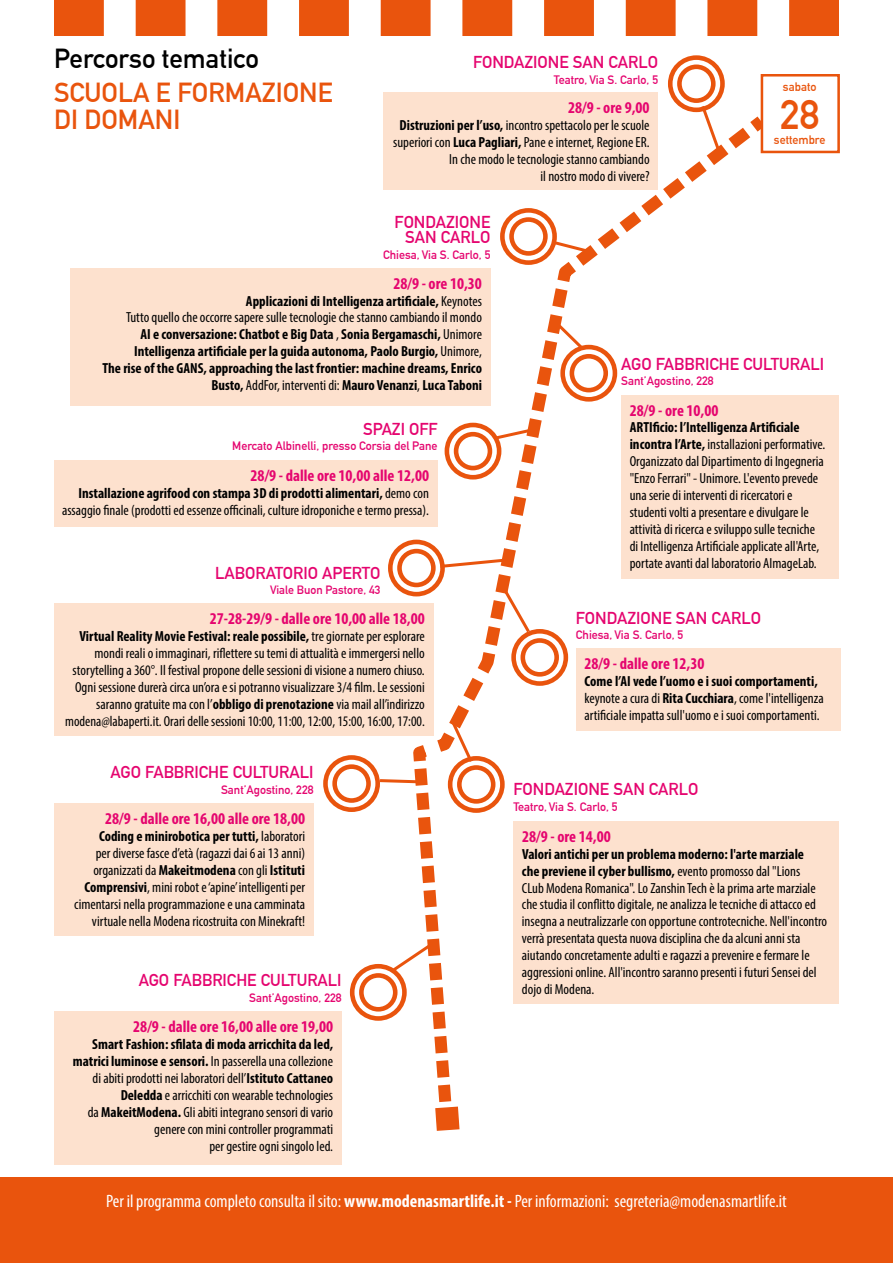
<style>
.page{position:relative;width:893px;height:1263px;background:#fff}
.page>*{position:absolute;margin:0;border:0;box-sizing:border-box;transform-origin:0 0}
.t1{font:700 40.5px "DIN Alternate";color:#e9540d}
.t2{font:700 27px/27px "DIN Alternate";color:#e9540d}
.t3{font:700 27px "DIN Alternate";color:#000}
.t4{font:condensed 18px "Myriad Pro";color:#fff}
.t5{font:700 16.8px/15.8px "DIN Alternate";color:#e5056f;text-align:right}
.t6{font:700 condensed 16.5px "Myriad Pro";color:#e5056f}
.t7{font:condensed 14.7px/17px "Myriad Pro";color:#000;text-align:right}
.t8{font:700 condensed 14.7px/17px "Myriad Pro";color:#000;text-align:right}
.t9{font:700 12px "DIN Alternate";color:#e5056f}
.t10{font:700 12px "DIN Alternate";color:#e9540d}
.t11{font:700 11.85px "DIN Alternate";color:#e5056f}
.s1{font-weight:700}
.s2{font-weight:400}
</style>
<div class="page">
<div style="left:384px;top:92px;width:274px;height:98px;background:#fde1ce"></div>
<div style="left:513px;top:821px;width:326px;height:182px;background:#fde1ce"></div>
<div style="left:621px;top:395px;width:218px;height:183px;background:#fde1ce"></div>
<div style="left:54px;top:803px;width:260px;height:132px;background:#fde1ce"></div>
<div style="left:54px;top:460px;width:384px;height:67px;background:#fde1ce"></div>
<div style="left:54px;top:603px;width:379px;height:132px;background:#fde1ce"></div>
<div style="left:70px;top:268px;width:420px;height:137px;background:#fde1ce"></div>
<div style="left:576px;top:648px;width:264px;height:83px;background:#fde1ce"></div>
<svg style="left:675px;top:62px;width:43px;height:43px"></svg>
<div style="left:668px;top:55px;width:57px;height:57px;border:5px solid #e9540d;border-radius:50%"></div>
<div style="left:677px;top:65px;width:39px;height:38px;border:5px solid #e9540d;border-radius:50%"></div>
<div style="left:323px;top:755px;width:57px;height:57px;border:5px solid #e9540d;border-radius:50%"></div>
<div style="left:332px;top:764px;width:39px;height:39px;border:5px solid #e9540d;border-radius:50%"></div>
<svg style="left:357px;top:971px;width:43px;height:43px"></svg>
<div style="left:350px;top:964px;width:57px;height:57px;border:5px solid #e9540d;border-radius:50%"></div>
<div style="left:359px;top:973px;width:38px;height:38px;border:5px solid #e9540d;border-radius:50%"></div>
<svg style="left:54px;top:0;width:785px;height:36px"></svg>
<div style="left:0;top:1178px;width:893px;height:85px;background:#e9540d"></div>
<div style="left:761px;top:74px;width:79px;height:79px;background:#fff;border:3px solid #e9540d"></div>
<svg style="left:377px;top:102px;width:386px;height:1029px"></svg>
<div style="left:54px;top:1011px;width:288px;height:154px;background:#fde1ce"></div>
<h2 class="t3" style="left:54px;top:38px;width:206px">Percorso tematico</h2>
<h2 class="t2" style="left:54px;top:77px;width:280px">SCUOLA E FORMAZIONE<br>DI DOMANI</h2>
<p class="t5" style="left:473px;top:53px;width:187px">FONDAZIONE SAN CARLO</p>
<p class="t9" style="left:554px;top:70px;width:106px">Teatro, Via S. Carlo, 5</p>
<p class="t6" style="left:568px;top:98px;width:83px">28/9 - ore 9,00</p>
<p class="t7" style="left:393px;top:117px;width:258px"><span class="s1">Distruzioni per l’uso,</span> incontro spettacolo per le scuole superiori con <span class="s1">Luca Pagliari,</span> Pane e internet, Regione ER.<br>In che modo le tecnologie stanno cambiando<br>il nostro modo di vivere?</p>
<p class="t5" style="left:395px;top:213px;width:97px">FONDAZIONE<br>SAN CARLO</p>
<p class="t9" style="left:383px;top:246px;width:109px">Chiesa, Via S. Carlo, 5</p>
<p class="t10" style="left:783px;top:78px;width:35px">sabato</p>
<h1 class="t1" style="left:780px;top:84px;width:40px">28</h1>
<p class="t10" style="left:774px;top:131px;width:53px">settembre</p>
<p class="t6" style="left:393px;top:273px;width:90px">28/9 - ore 10,30</p>
<p class="t8" style="left:102px;top:292px;width:381px">Applicazioni di Intelligenza artificiale, <span class="s2">Keynotes<br>Tutto quello che occorre sapere sulle tecnologie che stanno cambiando il mondo<br></span>AI e conversazione: Chatbot e Big Data <span class="s2">,</span> Sonia Bergamaschi, <span class="s2">Unimore </span>Intelligenza artificiale per la guida autonoma, Paolo Burgio, <span class="s2">Unimore,<br></span>The rise of the GANS, approaching the last frontier: machine dreams, Enrico Busto, <span class="s2">AddFor, interventi di:</span> Mauro Venanzi<span class="s2">,</span> Luca Taboni</p>
<p class="t5" style="left:363px;top:420px;width:76px">SPAZI OFF</p>
<p class="t9" style="left:232px;top:437px;width:207px">Mercato Albinelli, presso Corsia del Pane</p>
<p class="t6" style="left:251px;top:465px;width:180px">28/9 - dalle ore 10,00 alle 12,00</p>
<p class="t7" style="left:62px;top:484px;width:368px"><span class="s1">Installazione agrifood con stampa 3D di prodotti alimentari,</span> demo con assaggio finale (prodotti ed essenze officinali, culture idroponiche e termo pressa).</p>
<p class="t5" style="left:215px;top:564px;width:167px">LABORATORIO APERTO</p>
<p class="t11" style="left:270px;top:580px;width:112px">Viale Buon Pastore, 43</p>
<p class="t6" style="left:210px;top:608px;width:217px">27-28-29/9 - dalle ore 10,00 alle 18,00</p>
<p class="t7" style="left:65px;top:628px;width:361px"><span class="s1">Virtual Reality Movie Festival: reale possibile,</span> tre giornate per esplorare mondi reali o immaginari, riflettere su temi di attualità e immergersi nello storytelling a 360°. Il festival propone delle sessioni di visione a numero chiuso.<br>Ogni sessione durerà circa un’ora e si potranno visualizzare 3/4 film. Le sessioni saranno gratuite ma con l’<span class="s1">obbligo di prenotazione</span> via mail all’indirizzo modena@labaperti.it. Orari delle sessioni 10:00, 11:00, 12:00, 15:00, 16:00, 17:00.</p>
<p class="t5" style="left:111px;top:763px;width:204px">AGO FABBRICHE CULTURALI</p>
<p class="t9" style="left:221px;top:781px;width:94px">Sant’Agostino, 228</p>
<p class="t6" style="left:105px;top:808px;width:201px">28/9 - dalle ore 16,00 alle ore 18,00</p>
<p class="t7" style="left:74px;top:828px;width:232px"><span class="s1">Coding e minirobotica per tutti,</span> laboratori<br>per diverse fasce d’età (ragazzi dai 6 ai 13 anni) organizzati da <span class="s1">Makeitmodena</span> con gli <span class="s1">Istituti Comprensivi</span>, mini robot e ‘apine’ intelligenti per cimentarsi nella programmazione e una camminata virtuale nella Modena ricostruita con Minekraft!</p>
<p class="t5" style="left:139px;top:971px;width:204px">AGO FABBRICHE CULTURALI</p>
<p class="t9" style="left:249px;top:989px;width:94px">Sant’Agostino, 228</p>
<p class="t6" style="left:133px;top:1016px;width:201px">28/9 - dalle ore 16,00 alle ore 19,00</p>
<p class="t7" style="left:73px;top:1036px;width:262px"><span class="s1">Smart Fashion: sfilata di moda arricchita da led, matrici luminose e sensori.</span> In passerella una collezione di abiti prodotti nei laboratori dell’<span class="s1">Istituto Cattaneo Deledda</span> e arricchiti con wearable technologies<br>da <span class="s1">MakeitModena.</span> Gli abiti integrano sensori di vario genere con mini controller programmati<br>per gestire ogni singolo led.</p>
<p class="t5" style="left:621px;top:355px;width:204px">AGO FABBRICHE CULTURALI</p>
<p class="t9" style="left:621px;top:372px;width:94px">Sant’Agostino, 228</p>
<p class="t6" style="left:630px;top:400px;width:90px">28/9 - ore 10,00</p>
<p class="t7" style="left:630px;top:419px;width:197px;text-align:left"><span class="s1">ARTIficio: l’Intelligenza Artificiale incontra l’Arte,</span> installazioni performative.<br>Organizzato dal Dipartimento di Ingegneria "Enzo Ferrari" - Unimore. L'evento prevede una serie di interventi di ricercatori e studenti volti a presentare e divulgare le attività di ricerca e sviluppo sulle tecniche di Intelligenza Artificiale applicate all'Arte, portate avanti dal laboratorio AImageLab.</p>
<p class="t5" style="left:576px;top:609px;width:187px">FONDAZIONE SAN CARLO</p>
<p class="t9" style="left:576px;top:626px;width:109px">Chiesa, Via S. Carlo, 5</p>
<p class="t6" style="left:585px;top:653px;width:121px">28/9 - dalle ore 12,30</p>
<p class="t7" style="left:584px;top:673px;width:241px;text-align:left"><span class="s1">Come l’AI vede l’uomo e i suoi comportamenti, </span>keynote a cura di <span class="s1">Rita Cucchiara</span>, come l'intelligenza artificiale impatta sull'uomo e i suoi comportamenti.</p>
<p class="t5" style="left:513px;top:780px;width:187px">FONDAZIONE SAN CARLO</p>
<p class="t9" style="left:513px;top:798px;width:106px">Teatro, Via S. Carlo, 5</p>
<p class="t6" style="left:522px;top:826px;width:90px">28/9 - ore 14,00</p>
<p class="t7" style="left:522px;top:845px;width:307px;text-align:left"><span class="s1">Valori antichi per un problema moderno: l'arte marziale<br>che previene il cyber bullismo,</span> evento promosso dal "Lions<br>CLub Modena Romanica". Lo Zanshin Tech è la prima arte marziale che studia il conflitto digitale, ne analizza le tecniche di attacco ed insegna a neutralizzarle con opportune controtecniche. Nell'incontro verrà presentata questa nuova disciplina che da alcuni anni sta aiutando concretamente adulti e ragazzi a prevenire e fermare le aggressioni online. All'incontro saranno presenti i futuri Sensei del dojo di Modena.</p>
<p class="t4" style="left:106px;top:1190px;width:682px">Per il programma completo consulta il sito: <span class="s1">www.modenasmartlife.it -</span> Per informazioni: segreteria@modenasmartlife.it</p>
</div>
